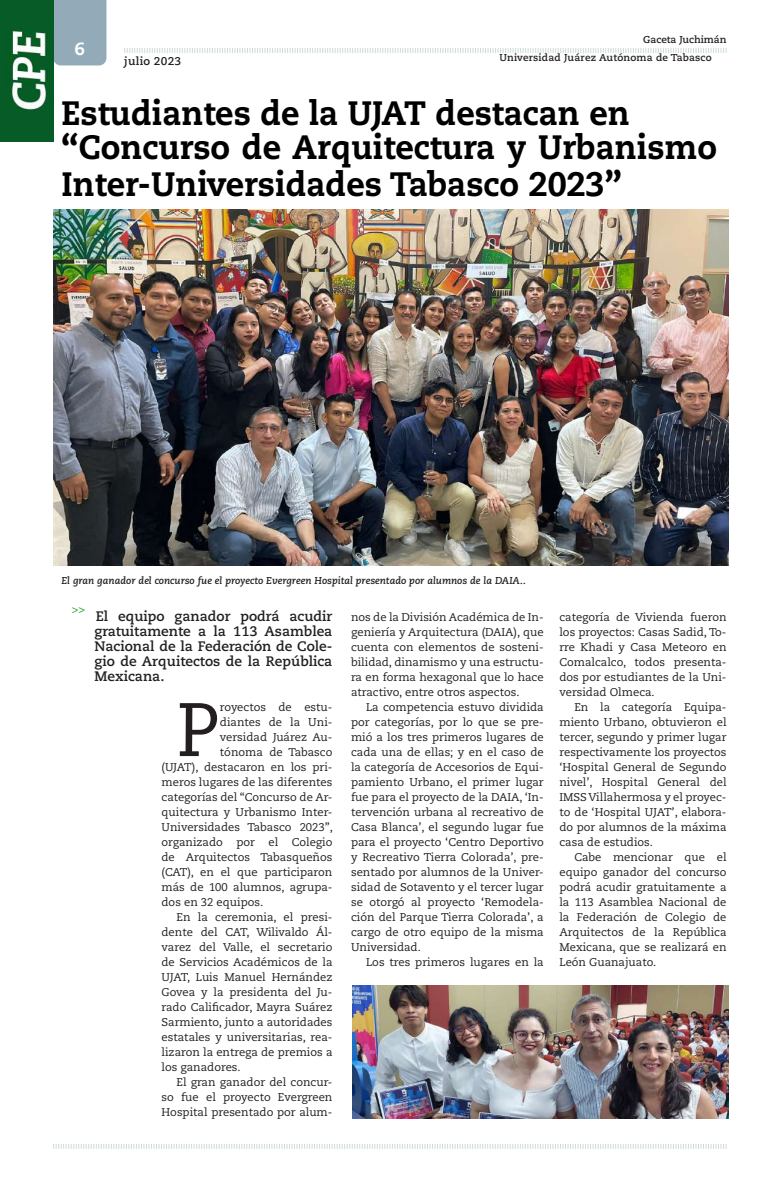
<style>
.page{position:relative;width:762px;height:1188px;background:#fff}
.page>*{position:absolute;margin:0;border:0;box-sizing:border-box;transform-origin:0 0}
.t1{font:75.5px "Caecilia LT Std";color:#231f20}
.t2{font:800 33.75px/33.8px "Caecilia LT Std";color:#000;scale:.95 1}
.t3{font:800 17.5px "Caecilia LT Std";color:#fff}
.t4{font:700 13.75px/15px "Caecilia LT Std";color:#231f20;text-align:justify}
.t5{font:11.25px/15px "Caecilia LT Std";color:#231f20;text-align:justify}
.t6{font:700 11.25px "Caecilia LT Std";letter-spacing:.02em;color:#231f20}
.t7{font:700 11.25px "Caecilia LT Std";color:#44aa42}
.t8{font:italic 700 10px "Caecilia LT Std";color:#231f20}
.t9{font:700 10px "Caecilia LT Std";letter-spacing:.02em;color:#231f20}
.t10{font:700 10px "Caecilia LT Std";color:#231f20}
</style>
<div class="page">
<svg style="left:53px;top:1144px;width:674px;height:5px"></svg>
<svg style="left:124px;top:48px;width:603px;height:5px"></svg>
<div style="left:53px;top:0;width:53px;height:65px;background:#93abb8"></div>
<img style="left:0;top:0;width:53px;height:142px">
<img style="left:53px;top:209px;width:675px;height:357px">
<img style="left:353px;top:985px;width:375px;height:132px">
<h3 class="t3" style="left:75px;top:38px;width:12px">6</h3>
<p class="t6" style="left:124px;top:55px;width:59px">julio 2023</p>
<p class="t10" style="left:643px;top:34px;width:85px">Gaceta Juchimán</p>
<p class="t9" style="left:499px;top:51px;width:214px">Universidad Juárez Autónoma de Tabasco</p>
<h2 class="t2" style="left:62px;top:96px;width:691px">Estudiantes de la UJAT destacan en “Concurso de Arquitectura y Urbanismo</h2>
<h2 class="t2" style="left:62px;top:168px;width:591px">Inter-Universidades Tabasco 2023”</h2>
<p class="t8" style="left:62px;top:574px;width:466px">El gran ganador del concurso fue el proyecto Evergreen Hospital presentado por alumnos de la DAIA..</p>
<p class="t7" style="left:72px;top:602px;width:15px">&gt;&gt;</p>
<p class="t4" style="left:94px;top:608px;width:239px">El equipo ganador podrá acudir gratuitamente a la 113 Asamblea Nacional de la Federación de Cole&shy;gio de Arquitectos de la República Mexicana.</p>
<h1 class="t1" style="left:177px;top:686px;width:45px">P</h1>
<p class="t5" style="left:220px;top:699px;width:114px">royectos de estu-</p>
<p class="t5" style="left:220px;top:714px;width:114px">diantes de la Uni-</p>
<p class="t5" style="left:220px;top:729px;width:114px">versidad Juárez Au-</p>
<p class="t5" style="left:220px;top:744px;width:114px">tónoma de Tabasco</p>
<p class="t5" style="left:162px;top:759px;width:172px">(UJAT), destacaron en los pri-</p>
<p class="t5" style="left:162px;top:774px;width:172px">meros lugares de las diferentes</p>
<p class="t5" style="left:162px;top:789px;width:172px">categorías del “Concurso de Ar-</p>
<p class="t5" style="left:162px;top:804px;width:172px">quitectura y Urbanismo Inter-</p>
<p class="t5" style="left:162px;top:819px;width:173px">Universidades Tabasco 2023”,</p>
<p class="t5" style="left:162px;top:834px;width:172px">organizado por el Colegio</p>
<p class="t5" style="left:162px;top:849px;width:172px">de Arquitectos Tabasqueños</p>
<p class="t5" style="left:162px;top:864px;width:172px">(CAT), en el que participaron</p>
<p class="t5" style="left:162px;top:879px;width:172px">más de 100 alumnos, agrupa-</p>
<p class="t5" style="left:162px;top:894px;width:103px">dos en 32 equipos.</p>
<p class="t5" style="left:177px;top:909px;width:157px">En la ceremonia, el presi-</p>
<p class="t5" style="left:162px;top:924px;width:172px">dente del CAT, Wilivaldo Ál-</p>
<p class="t5" style="left:162px;top:939px;width:172px">varez del Valle, el secretario</p>
<p class="t5" style="left:162px;top:954px;width:172px">de Servicios Académicos de la</p>
<p class="t5" style="left:162px;top:969px;width:172px">UJAT, Luis Manuel Hernández</p>
<p class="t5" style="left:162px;top:984px;width:172px">Govea y la presidenta del Ju-</p>
<p class="t5" style="left:162px;top:999px;width:172px">rado Calificador, Mayra Suárez</p>
<p class="t5" style="left:162px;top:1014px;width:172px">Sarmiento, junto a autoridades</p>
<p class="t5" style="left:162px;top:1029px;width:172px">estatales y universitarias, rea-</p>
<p class="t5" style="left:162px;top:1044px;width:172px">lizaron la entrega de premios a</p>
<p class="t5" style="left:162px;top:1059px;width:81px">los ganadores.</p>
<p class="t5" style="left:177px;top:1074px;width:157px">El gran ganador del concur-</p>
<p class="t5" style="left:162px;top:1089px;width:172px">so fue el proyecto Evergreen</p>
<p class="t5" style="left:162px;top:1104px;width:172px">Hospital presentado por alum-</p>
<p class="t5" style="left:351px;top:609px;width:194px">nos de la División Académica de In&shy;geniería y Arquitectura (DAIA), que cuenta con elementos de sosteni&shy;bilidad, dinamismo y una estructu&shy;ra en forma hexagonal que lo hace atractivo, entre otros aspectos.</p>
<p class="t5" style="left:351px;top:699px;width:194px;text-indent:15px">La competencia estuvo dividida por categorías, por lo que se pre&shy;mió a los tres primeros lugares de cada una de ellas; y en el caso de la categoría de Accesorios de Equi&shy;pamiento Urbano, el primer lugar fue para el proyecto de la DAIA, ‘In&shy;tervención urbana al recreativo de Casa Blanca’, el segundo lugar fue para el proyecto ‘Centro Deportivo y Recreativo Tierra Colorada’, pre&shy;sentado por alumnos de la Univer&shy;sidad de Sotavento y el tercer lugar se otorgó al proyecto ‘Remodela&shy;ción del Parque Tierra Colorada’, a cargo de otro equipo de la misma Universidad.</p>
<p class="t5" style="left:366px;top:954px;width:179px">Los tres primeros lugares en la</p>
<p class="t5" style="left:559px;top:609px;width:169px">categoría de Vivienda fueron los proyectos: Casas Sadid, To&shy;rre Khadi y Casa Meteoro en Comalcalco, todos presenta&shy;dos por estudiantes de la Uni&shy;versidad Olmeca.</p>
<p class="t5" style="left:559px;top:699px;width:169px;text-indent:15px">En la categoría Equipa&shy;miento Urbano, obtuvieron el tercer, segundo y primer lugar respectivamente los proyectos ‘Hospital General de Segundo nivel’, Hospital General del IMSS Villahermosa y el proyec&shy;to de ‘Hospital UJAT’, elabora&shy;do por alumnos de la máxima casa de estudios.</p>
<p class="t5" style="left:559px;top:849px;width:169px;text-indent:15px">Cabe mencionar que el equipo ganador del concurso podrá acudir gratuitamente a la 113 Asamblea Nacional de la Federación de Colegio de Arquitectos de la República Mexicana, que se realizará en León Guanajuato.</p>
</div>
